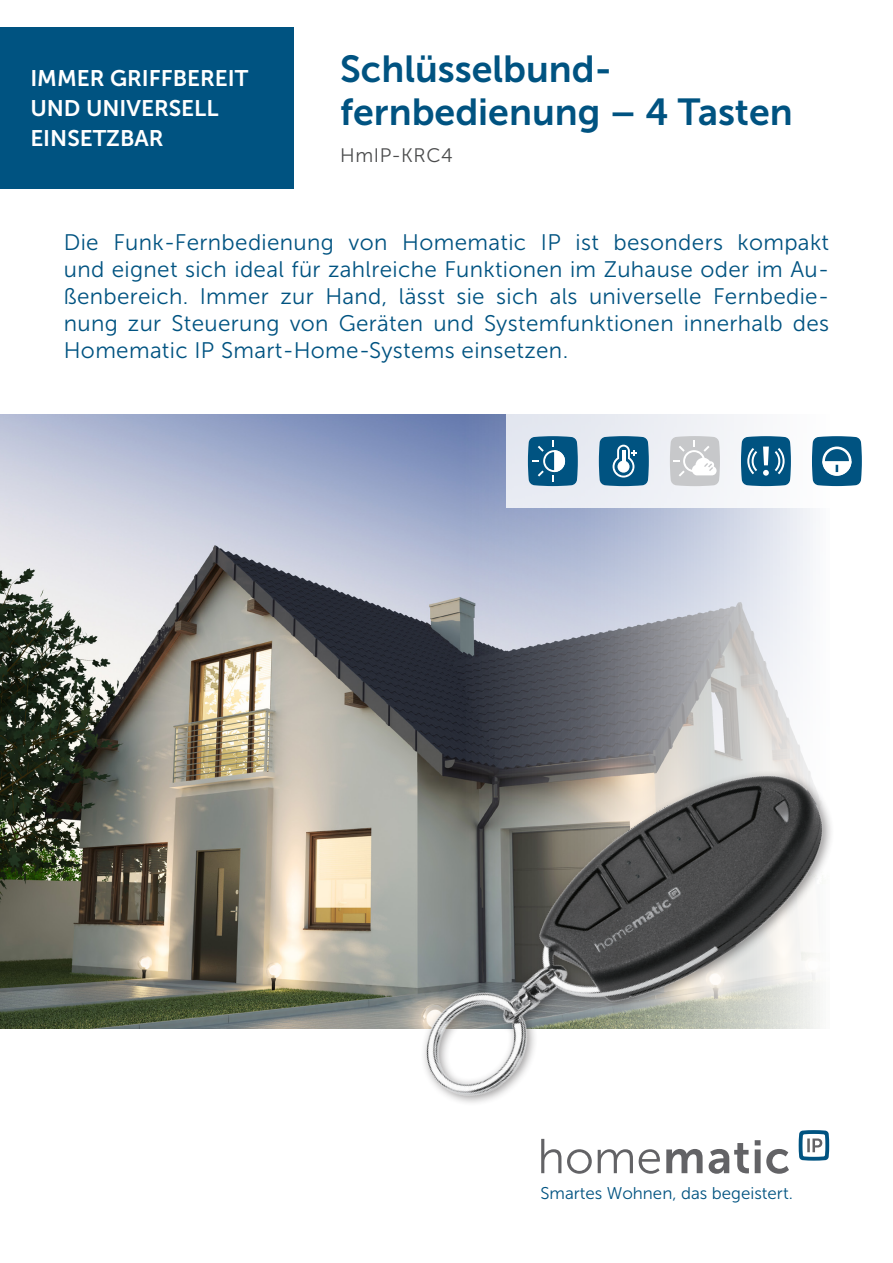
<style>
.page{position:relative;width:893px;height:1263px;background:#fff}
.page>*{position:absolute;margin:0;border:0;box-sizing:border-box;transform-origin:0 0}
.Headline{font:37.5px/43.5px "Museo Sans 700";color:#005381}
.Fließtext_Deckblatt{font:22.5px/27px "Museo Sans 300";letter-spacing:.015em;color:#005381;text-align:justify}
.Kastentext{font:22.5px/30px "Museo Sans 700";color:#fff}
.Subheadline{font:19.5px "Museo Sans 300";letter-spacing:.03em;color:#4b4c4d}
.t1{font:16.95px "Museo Sans 300";color:#005381}
</style>
<div class="page">
<img style="left:0;top:414px;width:813px;height:614px">
<svg style="left:506px;top:414px;width:335px;height:93px;fill:#eef0f5"></svg>
<div style="left:0;top:27px;width:294px;height:162px;background:#005381"></div>
<img style="left:407px;top:737px;width:422px;height:366px">
<svg style="left:541px;top:1139px;width:248px;height:35px"></svg>
<svg style="left:799px;top:1130px;width:30px;height:31px"></svg>
<svg style="left:528px;top:436px;width:50px;height:50px;background:#2c7096"></svg>
<svg style="left:599px;top:436px;width:50px;height:50px;background:#2d7197"></svg>
<svg style="left:741px;top:436px;width:50px;height:50px;background:#2b7096"></svg>
<svg style="left:670px;top:436px;width:50px;height:50px"></svg>
<svg style="left:812px;top:436px;width:50px;height:50px"></svg>
<p class="Kastentext" style="left:30px;top:64px;width:219px">IMMER GRIFFBEREIT<br>UND UNIVERSELL<br>EINSETZBAR</p>
<p class="Headline" style="left:340px;top:47px;width:454px">Schlüsselbund&shy;fernbedienung – 4 Tasten</p>
<p class="Subheadline" style="left:340px;top:145px;width:114px">HmIP-KRC4</p>
<p class="Fließtext_Deckblatt" style="left:64px;top:229px;width:767px">Die Funk-Fernbedienung von Homematic IP ist besonders kompakt und eignet sich ideal für zahlreiche Funktionen im Zuhause oder im Au&shy;ßenbereich. Immer zur Hand, lässt sie sich als universelle Fernbedie&shy;nung zur Steuerung von Geräten und Systemfunktionen innerhalb des Homematic IP Smart-Home-Systems einsetzen.</p>
<p class="t1" style="left:540px;top:1184px;width:254px">Smartes Wohnen, das begeistert.</p>
</div>
